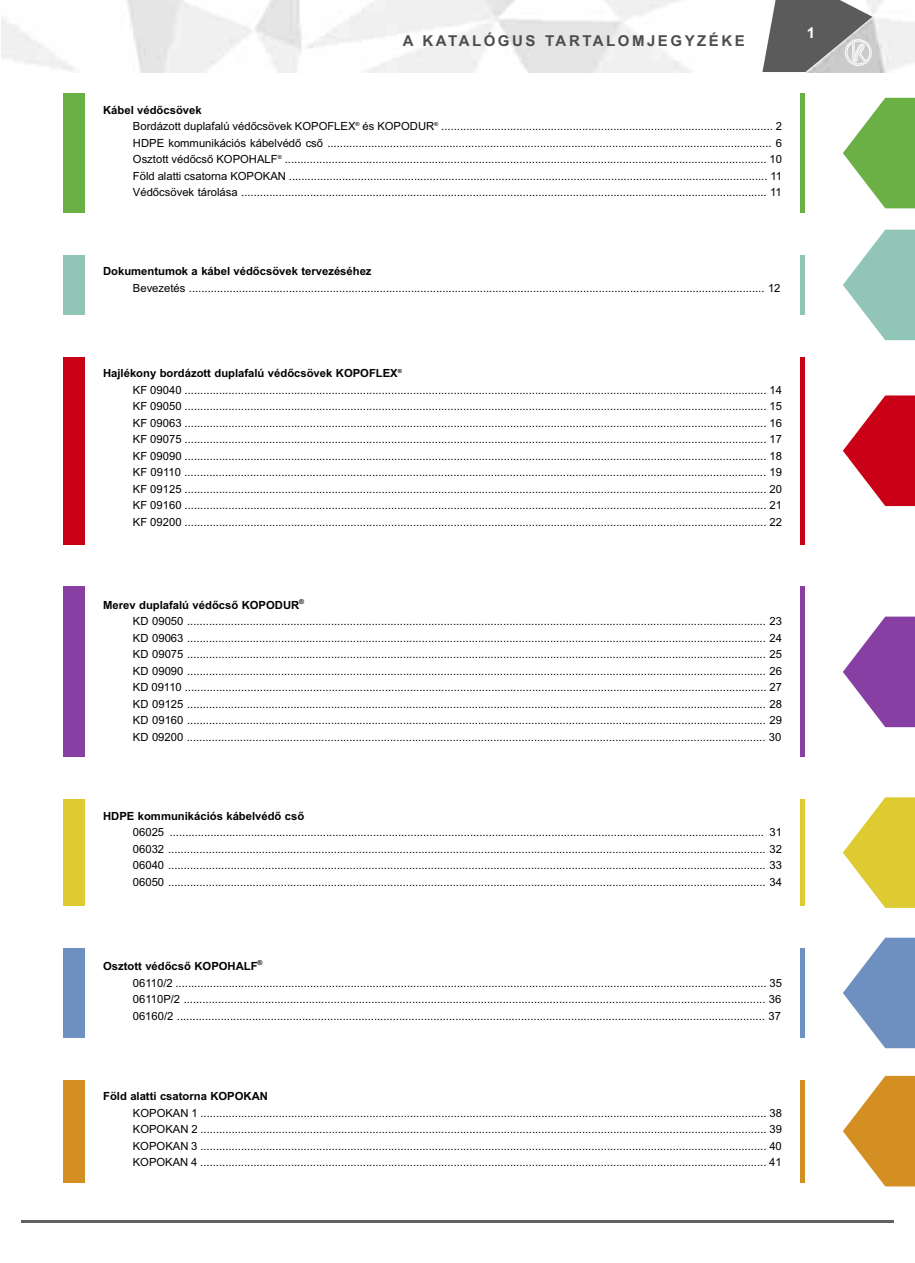
<style>
.page{position:relative;width:915px;height:1263px;background:#fff}
.page>*{position:absolute;margin:0;border:0;box-sizing:border-box;transform-origin:0 0}
.t1{font:700 15px "Arial";letter-spacing:.165em;color:#4d4d4d}
.t2{font:700 15px "Arial";color:#fff}
.t3{font:11.25px/16.5px "Arial";color:#000}
.t4{font:700 11.25px "Arial";color:#000}
.s1{font-weight:700}
</style>
<div class="page">
<svg style="left:2px;top:0;width:912px;height:72px"></svg>
<div style="left:64px;top:799px;width:21px;height:107px;background:#decb31"></div>
<div style="left:799px;top:799px;width:5px;height:107px;background:#decb31"></div>
<div style="left:64px;top:94px;width:21px;height:119px;background:#6ab045"></div>
<div style="left:799px;top:94px;width:5px;height:119px;background:#6ab045"></div>
<div style="left:64px;top:255px;width:21px;height:60px;background:#91c5b7"></div>
<div style="left:799px;top:255px;width:5px;height:60px;background:#91c5b7"></div>
<div style="left:64px;top:357px;width:21px;height:187px;background:#ca0017"></div>
<div style="left:799px;top:357px;width:5px;height:187px;background:#ca0017"></div>
<div style="left:64px;top:587px;width:21px;height:170px;background:#883fa3"></div>
<div style="left:799px;top:587px;width:5px;height:170px;background:#883fa3"></div>
<hr style="left:21px;top:1220px;width:872px;height:2px;background:#626162">
<div style="left:64px;top:948px;width:21px;height:89px;background:#6e90c1"></div>
<div style="left:799px;top:948px;width:5px;height:89px;background:#6e90c1"></div>
<div style="left:64px;top:1080px;width:21px;height:102px;background:#d38f21"></div>
<div style="left:799px;top:1080px;width:5px;height:102px;background:#d38f21"></div>
<svg style="left:843px;top:98px;width:71px;height:110px"></svg>
<svg style="left:843px;top:395px;width:71px;height:111px"></svg>
<svg style="left:843px;top:617px;width:71px;height:110px"></svg>
<svg style="left:843px;top:797px;width:71px;height:111px"></svg>
<svg style="left:843px;top:230px;width:71px;height:110px"></svg>
<svg style="left:843px;top:938px;width:71px;height:110px"></svg>
<svg style="left:843px;top:1076px;width:71px;height:110px"></svg>
<h1 class="t1" style="left:402px;top:32px;width:343px">A KATALÓGUS TARTALOMJEGYZÉKE</h1>
<p class="t3" style="left:133px;top:102px;width:650px;text-indent:-30px"><span class="s1">Kábel védőcsövek<br></span>Bordázott duplafalú védőcsövek KOPOFLEX<sup>®</sup> és KOPODUR<sup>®</sup> .......................................................................................................... 2<br>HDPE kommunikációs kábelvédő cső .............................................................................................................................................. 6<br>Osztott védőcső KOPOHALF<sup>®</sup> .......................................................................................................................................................... 10<br>Föld alatti csatorna KOPOKAN ......................................................................................................................................................... 11<br>Védőcsövek tárolása ........................................................................................................................................................................ 11</p>
<h1 class="t2" style="left:806px;top:24px;width:10px">1</h1>
<p class="t4" style="left:103px;top:265px;width:270px">Dokumentumok a kábel védőcsövek tervezéséhez</p>
<p class="t3" style="left:133px;top:280px;width:649px">Bevezetés ........................................................................................................................................................................................ 12</p>
<p class="t3" style="left:133px;top:365px;width:650px;text-indent:-30px"><span class="s1">Hajlékony bordázott duplafalú védőcsövek KOPOFLEX</span><sup>®<br></sup>KF 09040 .......................................................................................................................................................................................... 14<br>KF 09050 .......................................................................................................................................................................................... 15<br>KF 09063 .......................................................................................................................................................................................... 16<br>KF 09075 .......................................................................................................................................................................................... 17<br>KF 09090 .......................................................................................................................................................................................... 18<br>KF 09110 .......................................................................................................................................................................................... 19<br>KF 09125 .......................................................................................................................................................................................... 20<br>KF 09160 .......................................................................................................................................................................................... 21<br>KF 09200 .......................................................................................................................................................................................... 22</p>
<p class="t3" style="left:133px;top:596px;width:650px;text-indent:-30px"><span class="s1">Merev duplafalú védőcső KOPODUR</span><sup>®<br></sup>KD 09050 ......................................................................................................................................................................................... 23<br>KD 09063 ......................................................................................................................................................................................... 24<br>KD 09075 ......................................................................................................................................................................................... 25<br>KD 09090 ......................................................................................................................................................................................... 26<br>KD 09110 .......................................................................................................................................................................................... 27<br>KD 09125 ......................................................................................................................................................................................... 28<br>KD 09160 ......................................................................................................................................................................................... 29<br>KD 09200 ......................................................................................................................................................................................... 30</p>
<p class="t4" style="left:103px;top:809px;width:203px">HDPE kommunikációs kábelvédő cső</p>
<p class="t3" style="left:133px;top:824px;width:650px;text-align:justify">06025 .............................................................................................................................................................................................. 31<br>06032 ............................................................................................................................................................................................... 32<br>06040 ............................................................................................................................................................................................... 33<br>06050 ............................................................................................................................................................................................... 34</p>
<p class="t3" style="left:133px;top:958px;width:650px;text-indent:-30px"><span class="s1">Osztott védőcső KOPOHALF</span><sup>®<br></sup>06110/2 ............................................................................................................................................................................................. 35<br>06110P/2 .......................................................................................................................................................................................... 36<br>06160/2 ............................................................................................................................................................................................ 37</p>
<p class="t4" style="left:103px;top:1090px;width:166px">Föld alatti csatorna KOPOKAN</p>
<p class="t3" style="left:133px;top:1105px;width:650px;text-align:justify">KOPOKAN 1 ..................................................................................................................................................................................... 38<br>KOPOKAN 2 ..................................................................................................................................................................................... 39<br>KOPOKAN 3 ..................................................................................................................................................................................... 40<br>KOPOKAN 4 ..................................................................................................................................................................................... 41</p>
</div>
